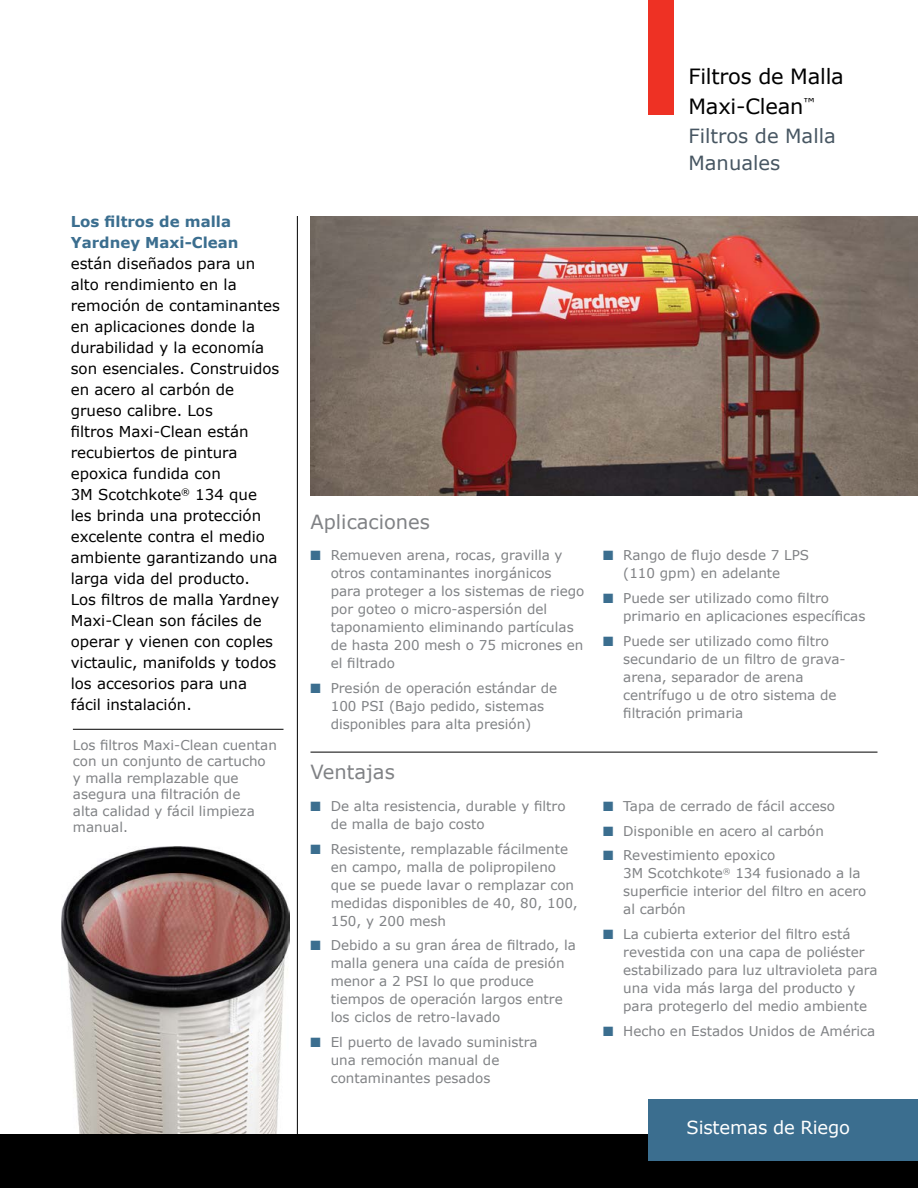
<style>
.page{position:relative;width:918px;height:1188px;background:#fff}
.page>*{position:absolute;margin:0;border:0;box-sizing:border-box;transform-origin:0 0}
.Small_title_-_FRONT{font:21px/30px "Verdana";letter-spacing:-.01em;color:#000}
.Small_Subtitle_-_Fro{font:19.5px/27px "Verdana";color:#475662}
.HEADS_-_grey{font:19.5px "Verdana";color:#808285}
.HEADS_-_grey_with_ru{font:19.5px "Verdana";color:#808285}
.t1{font:18px "Verdana";letter-spacing:-.01em;color:#fff}
.Verdana_text_-_10_16{font:15px/21px "Verdana";color:#000}
.HEADS_-_grey_with_ru-2{font:13.5px/18px "Verdana";color:#808285}
.s1{font-weight:700;color:#3b6e8f}
.s2{color:#3b6e8f}
</style>
<div class="page">
<img style="left:61px;top:846px;width:229px;height:288px">
<hr style="left:297px;top:216px;width:1px;height:972px;background:#000">
<img style="left:310px;top:216px;width:608px;height:279px">
<hr style="left:310px;top:752px;width:568px;height:1px;background:#000">
<div style="left:0;top:1134px;width:918px;height:54px;background:#000"></div>
<div style="left:648px;top:1100px;width:270px;height:61px;background:#3b6e8f"></div>
<div style="left:648px;top:0;width:26px;height:115px;background:#ee3124"></div>
<hr style="left:73px;top:729px;width:210px;height:1px;background:#000">
<p class="Verdana_text_-_10_16" style="left:71px;top:211px;width:211px"><span class="s1">Los filtros de malla<br>Yardney Maxi-Clean </span>están diseñados para un alto rendimiento en la remoción de contaminantes en aplicaciones donde la durabilidad y la economía son esenciales. Construidos en acero al carbón de grueso calibre. Los<br>filtros Maxi-Clean están recubiertos de pintura epoxica fundida con<br>3M Scotchkote<sup>®</sup> 134 que les brinda una protección excelente contra el medio ambiente garantizando una larga vida del producto.<br>Los filtros de malla Yardney<br>Maxi-Clean son fáciles de operar y vienen con coples victaulic, manifolds y todos los accesorios para una fácil instalación.</p>
<p class="HEADS_-_grey_with_ru-2" style="left:73px;top:737px;width:205px;line-height:16.5px">Los filtros Maxi-Clean cuentan con un conjunto de cartucho y malla remplazable que asegura una filtración de<br>alta calidad y fácil limpieza manual.</p>
<p class="Small_title_-_FRONT" style="left:689px;top:61px;width:157px">Filtros de Malla<br>Maxi-Clean<sup>™</sup></p>
<p class="Small_Subtitle_-_Fro" style="left:688px;top:122px;width:149px">Filtros de Malla<br>Manuales</p>
<p class="HEADS_-_grey" style="left:310px;top:508px;width:121px">Aplicaciones</p>
<p class="HEADS_-_grey_with_ru-2" style="left:331px;top:546px;width:255px;text-indent:-20px"><span class="s2">■</span> Remueven arena, rocas, gravilla y otros contaminantes inorgánicos para proteger a los sistemas de riego por goteo o micro-aspersión del taponamiento eliminando partículas de hasta 200 mesh o 75 micrones en el filtrado</p>
<p class="HEADS_-_grey_with_ru-2" style="left:310px;top:679px;width:248px;text-align:center"><span class="s2">■</span> Presión de operación estándar de<br>100 PSI (Bajo pedido, sistemas disponibles para alta presión)</p>
<p class="HEADS_-_grey_with_ru" style="left:310px;top:759px;width:86px">Ventajas</p>
<p class="HEADS_-_grey_with_ru-2" style="left:331px;top:797px;width:236px;text-indent:-20px"><span class="s2">■</span> De alta resistencia, durable y filtro de malla de bajo costo</p>
<p class="HEADS_-_grey_with_ru-2" style="left:331px;top:840px;width:249px;text-indent:-20px"><span class="s2">■</span> Resistente, remplazable fácilmente en campo, malla de polipropileno que se puede lavar o remplazar con medidas disponibles de 40, 80, 100,<br>150, y 200 mesh</p>
<p class="HEADS_-_grey_with_ru-2" style="left:331px;top:936px;width:247px;text-indent:-20px"><span class="s2">■</span> Debido a su gran área de filtrado, la malla genera una caída de presión menor a 2 PSI lo que produce tiempos de operación largos entre los ciclos de retro-lavado</p>
<p class="HEADS_-_grey_with_ru-2" style="left:331px;top:1033px;width:208px;text-indent:-20px"><span class="s2">■</span> El puerto de lavado suministra una remoción manual de contaminantes pesados</p>
<p class="HEADS_-_grey_with_ru-2" style="left:623px;top:546px;width:187px;text-indent:-20px"><span class="s2">■</span> Rango de flujo desde 7 LPS (110 gpm) en adelante</p>
<p class="HEADS_-_grey_with_ru-2" style="left:623px;top:589px;width:244px;text-indent:-20px"><span class="s2">■</span> Puede ser utilizado como filtro primario en aplicaciones específicas</p>
<p class="HEADS_-_grey_with_ru-2" style="left:623px;top:632px;width:224px;text-indent:-20px"><span class="s2">■</span> Puede ser utilizado como filtro secundario de un filtro de grava&shy;arena, separador de arena centrífugo u de otro sistema de filtración primaria</p>
<p class="HEADS_-_grey_with_ru-2" style="left:603px;top:797px;width:234px"><span class="s2">■</span> Tapa de cerrado de fácil acceso</p>
<p class="HEADS_-_grey_with_ru-2" style="left:603px;top:822px;width:223px"><span class="s2">■</span> Disponible en acero al carbón</p>
<p class="HEADS_-_grey_with_ru-2" style="left:623px;top:846px;width:245px;text-indent:-20px"><span class="s2">■</span> Revestimiento epoxico<br>3M Scotchkote<sup>®</sup> 134 fusionado a la superficie interior del filtro en acero al carbón</p>
<p class="HEADS_-_grey_with_ru-2" style="left:623px;top:925px;width:256px;text-indent:-20px"><span class="s2">■</span> La cubierta exterior del filtro está revestida con una capa de poliéster estabilizado para luz ultravioleta para una vida más larga del producto y para protegerlo del medio ambiente</p>
<p class="HEADS_-_grey_with_ru-2" style="left:603px;top:1022px;width:274px"><span class="s2">■</span> Hecho en Estados Unidos de América</p>
<h3 class="t1" style="left:687px;top:1115px;width:165px">Sistemas de Riego</h3>
</div>
